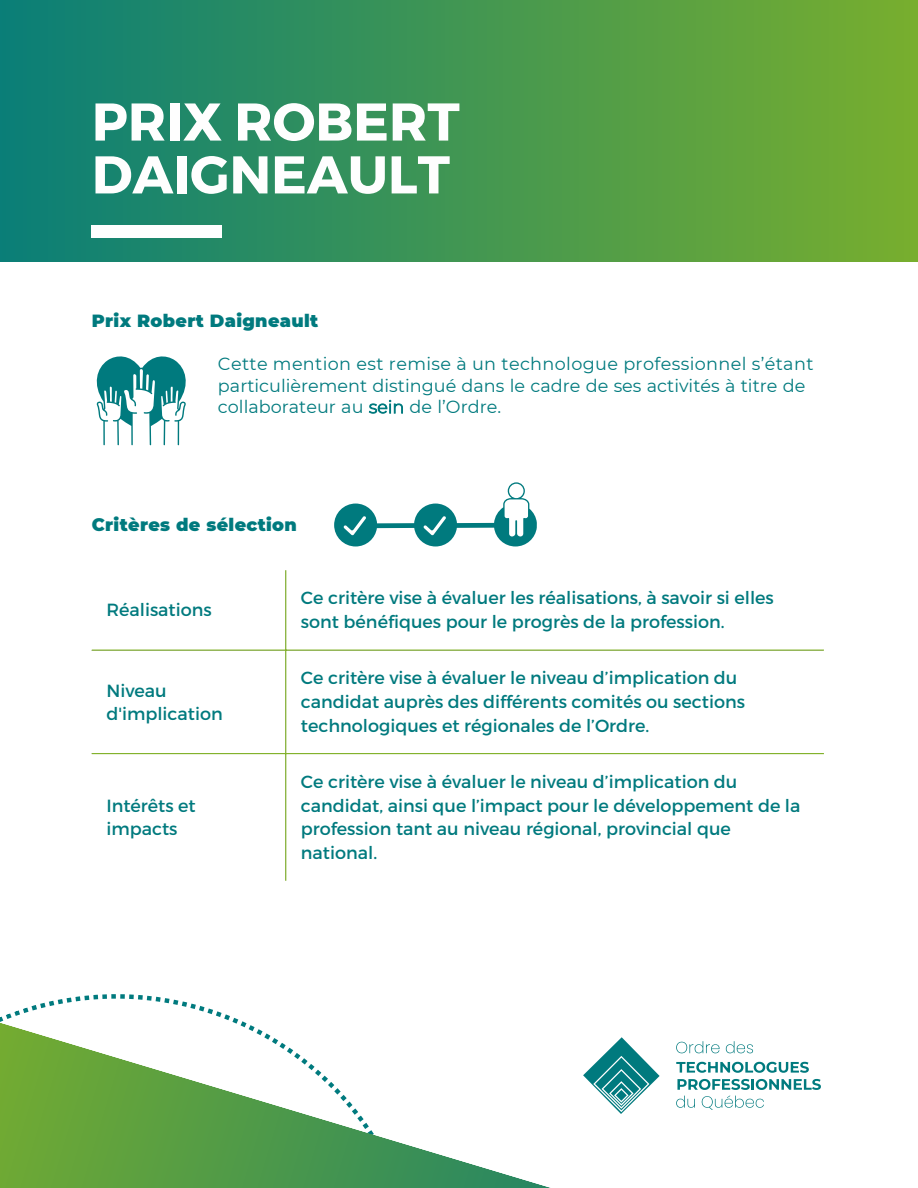
<style>
.page{position:relative;width:918px;height:1188px;background:#fff}
.page>*{position:absolute;margin:0;border:0;box-sizing:border-box;transform-origin:0 0}
.t1{font:700 52.95px/52.8px "Montserrat";color:#fefefe}
.t2{font:17.55px/23.7px "Montserrat";color:#007a7e}
.t3{font:900 17.55px "Montserrat";letter-spacing:.02em;color:#007a7e}
.s1{font-weight:300}
</style>
<div class="page">
<div style="left:0;top:0;width:918px;height:261px;background:linear-gradient(to right,#0a7e78,#78ae2e)"></div>
<div style="left:92px;top:225px;width:130px;height:13px;background:#fefefe"></div>
<svg style="left:803px;top:1062px;width:6px;height:11px"></svg>
<svg style="left:803px;top:1079px;width:18px;height:11px"></svg>
<svg style="left:0;top:995px;width:803px;height:193px"></svg>
<svg style="left:96px;top:356px;width:90px;height:89px"></svg>
<svg style="left:334px;top:482px;width:203px;height:64px"></svg>
<hr style="left:285px;top:570px;width:1px;height:311px;background:#81b228">
<hr style="left:92px;top:650px;width:732px;height:1px;background:#81b228">
<hr style="left:92px;top:753px;width:732px;height:1px;background:#81b228">
<h1 class="t1" style="left:92px;top:93px;width:369px">PRIX ROBERT<br>DAIGNEAULT</h1>
<p class="t3" style="left:92px;top:310px;width:228px">Prix Robert Daigneault</p>
<p class="t2" style="left:218px;top:353px;width:597px;line-height:21.3px">Cette mention est remise à un technologue professionnel s’étant particulièrement distingué dans le cadre de ses activités à titre de collaborateur au <span class="s1">sein</span> de l’Ordre.</p>
<p class="t3" style="left:92px;top:514px;width:207px">Critères de sélection</p>
<p class="t2" style="left:106px;top:597px;width:107px">Réalisations</p>
<p class="t2" style="left:106px;top:678px;width:118px">Niveau d'implication</p>
<p class="t2" style="left:106px;top:793px;width:91px">Intérêts et impacts</p>
<p class="t2" style="left:301px;top:585px;width:474px">Ce critère vise à évaluer les réalisations, à savoir si elles sont bénéfiques pour le progrès de la profession.</p>
<p class="t2" style="left:301px;top:665px;width:446px">Ce critère vise à évaluer le niveau d’implication du candidat auprès des différents comités ou sections technologiques et régionales de l’Ordre.</p>
<p class="t2" style="left:301px;top:769px;width:501px">Ce critère vise à évaluer le niveau d’implication du candidat, ainsi que l’impact pour le développement de la profession tant au niveau régional, provincial que national.</p>
</div>
